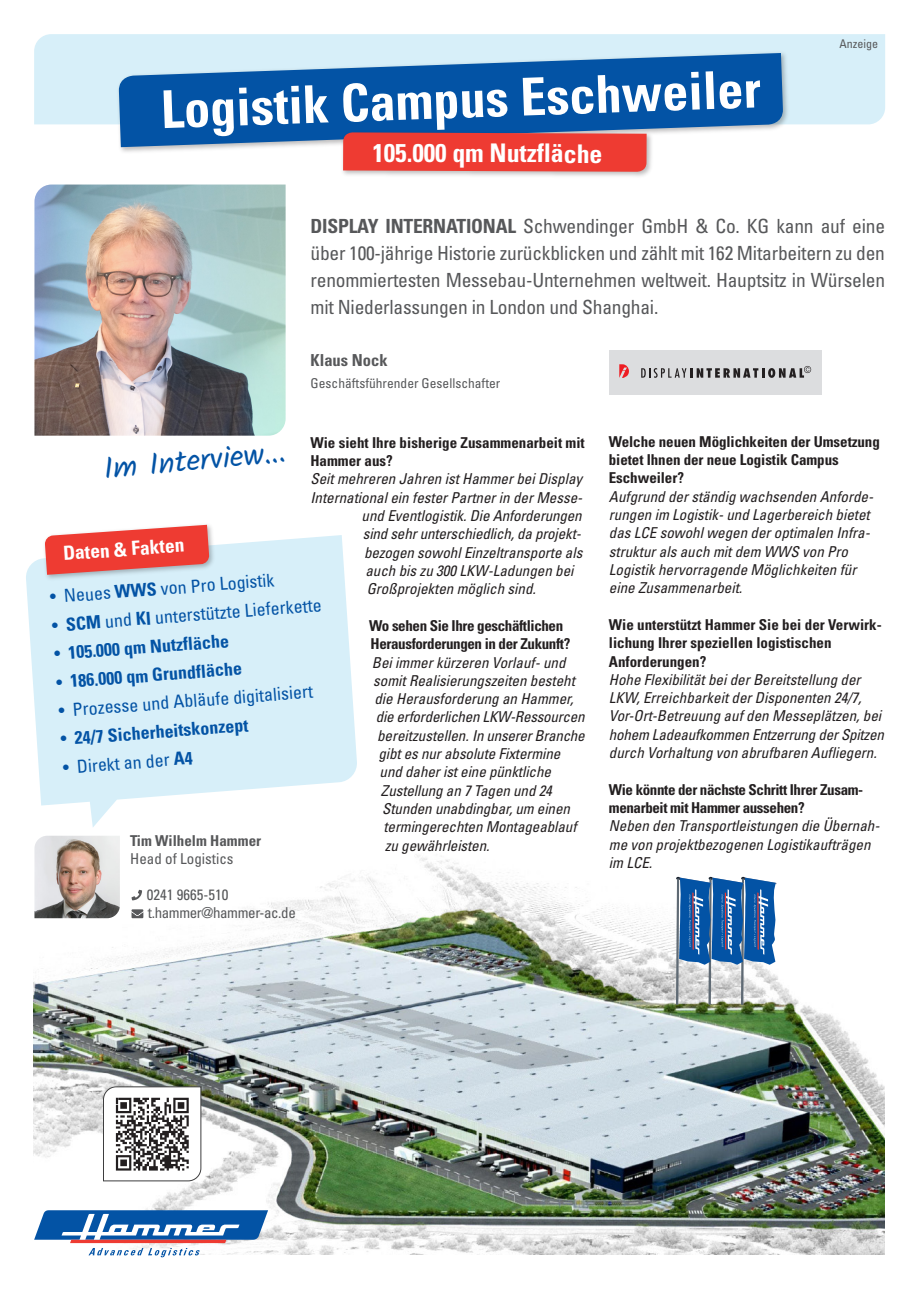
<style>
.page{position:relative;width:919px;height:1289px;background:#fff}
.page>*{position:absolute;margin:0;border:0;box-sizing:border-box;transform-origin:0 0}
.t1{font:700 condensed 52.2px "Univers LT";color:#fff}
.t2{font:30.3px "Kalam";color:#0353a5}
.t3{font:700 condensed 25.65px "Univers LT";letter-spacing:-.005em;color:#fff}
.t4{font:condensed 19.5px/27px "Univers LT";letter-spacing:-.01em;color:#57585a;text-align:justify}
.t5{font:700 condensed 19.5px "Univers LT";color:#fff}
.t6{font:condensed 18px "Univers LT";color:#0353a5}
.t7{font:700 condensed 18px "Univers LT";color:#0353a5}
.t8{font:700 condensed 16.5px "Univers LT";color:#57585a}
.t9{font:italic condensed 15px/18.3px "Univers LT";color:#231f20}
.t10{font:700 condensed 15px/18.3px "Univers LT";letter-spacing:-.005em;color:#231f20}
.t11{font:700 condensed 15px/18.3px "Univers LT";letter-spacing:-.025em;color:#231f20}
.t12{font:condensed 15px/18px "Univers LT";letter-spacing:-.025em;color:#57585a}
.t13{font:700 condensed 15px "Univers LT";color:#57585a}
.t14{font:condensed 15px "Univers LT";color:#57585a}
.t15{font:condensed 13.5px "Univers LT";color:#57585a}
.t16{font:condensed 12px "Univers LT";color:#57585a}
.s1{font-weight:700}
.s2{font-weight:400}
</style>
<div class="page">
<img style="left:34px;top:854px;width:850px;height:400px">
<svg style="left:676px;top:876px;width:100px;height:128px;background:#6c92bb"></svg>
<svg style="left:103px;top:1086px;width:98px;height:95px"></svg>
<img style="left:34px;top:184px;width:251px;height:251px">
<div style="left:34px;top:34px;width:851px;height:90px;background:#d7eff9"></div>
<img style="left:114px;top:48px;width:677px;height:104px">
<svg style="left:118px;top:53px;width:665px;height:94px;background:#2f72b5"></svg>
<img style="left:338px;top:128px;width:317px;height:48px">
<svg style="left:343px;top:132px;width:303px;height:40px;background:#e94039"></svg>
<svg style="left:26px;top:535px;width:331px;height:292px;fill:#d7eff9"></svg>
<img style="left:41px;top:524px;width:177px;height:59px">
<svg style="left:45px;top:525px;width:164px;height:50px;background:#ea635d"></svg>
<img style="left:34px;top:836px;width:86px;height:82px">
<svg style="left:131px;top:889px;width:11px;height:11px"></svg>
<svg style="left:131px;top:909px;width:12px;height:9px"></svg>
<svg style="left:34px;top:1210px;width:234px;height:47px"></svg>
<div style="left:609px;top:351px;width:213px;height:44px;background:#dcdddf"></div>
<svg style="left:619px;top:364px;width:10px;height:14px"></svg>
<svg style="left:641px;top:366px;width:170px;height:12px"></svg>
<h1 class="t1" style="left:160px;top:78px;width:601px;rotate:-2deg">Logistik Campus Eschweiler</h1>
<h3 class="t3" style="left:372px;top:137px;width:231px">105.000 qm Nutzfläche</h3>
<p class="t16" style="left:839px;top:36px;width:40px">Anzeige</p>
<p class="t4" style="left:310px;top:212px;width:576px"><span class="s1">DISPLAY INTERNATIONAL</span> Schwendinger GmbH &amp; Co. KG kann auf eine über 100-jährige Historie zurückblicken und zählt mit 162 Mitarbeitern zu den renommiertesten Messebau-Unternehmen weltweit. Hauptsitz in Würselen mit Niederlassungen in London und Shanghai.</p>
<p class="t8" style="left:310px;top:349px;width:79px">Klaus Nock</p>
<p class="t15" style="left:310px;top:375px;width:191px">Geschäftsführender Gesellschafter</p>
<p class="t10" style="left:310px;top:433px;width:276px">Wie sieht Ihre bisherige Zusammenarbeit mit<br>Hammer aus?</p>
<p class="t9" style="left:310px;top:469px;width:273px">Seit mehreren Jahren ist Hammer bei Display</p>
<p class="t9" style="left:310px;top:488px;width:273px">International ein fester Partner in der Messe-</p>
<p class="t9" style="left:361px;top:506px;width:222px">und Eventlogistik. Die Anforderungen</p>
<p class="t9" style="left:363px;top:524px;width:219px">sind sehr unterschiedlich, da projekt-</p>
<p class="t9" style="left:364px;top:543px;width:220px">bezogen sowohl Einzeltransporte als</p>
<p class="t9" style="left:365px;top:561px;width:210px">auch bis zu 300 LKW-Ladungen bei</p>
<p class="t9" style="left:367px;top:579px;width:171px">Großprojekten möglich sind.</p>
<p class="t11" style="left:369px;top:616px;width:202px">Wo sehen Sie Ihre geschäftlichen<br>Herausforderungen in der Zukunft?</p>
<p class="t9" style="left:372px;top:652px;width:195px">Bei immer kürzeren Vorlauf- und</p>
<p class="t9" style="left:373px;top:671px;width:203px">somit Realisierungszeiten besteht</p>
<p class="t9" style="left:374px;top:689px;width:200px">die Herausforderung an Hammer,</p>
<p class="t9" style="left:376px;top:707px;width:210px">die erforderlichen LKW-Ressourcen</p>
<p class="t9" style="left:377px;top:726px;width:209px">bereitzustellen. In unserer Branche</p>
<p class="t9" style="left:378px;top:744px;width:183px">gibt es nur absolute Fixtermine</p>
<p class="t9" style="left:379px;top:762px;width:173px">und daher ist eine pünktliche</p>
<p class="t9" style="left:381px;top:781px;width:172px">Zustellung an 7 Tagen und 24</p>
<p class="t9" style="left:382px;top:799px;width:189px">Stunden unabdingbar, um einen</p>
<p class="t9" style="left:383px;top:817px;width:194px">termingerechten Montageablauf</p>
<p class="t9" style="left:385px;top:835px;width:106px">zu gewährleisten.</p>
<h2 class="t2" style="left:102px;top:447px;width:184px;rotate:-5deg">Im Interview...</h2>
<h3 class="t5" style="left:62px;top:541px;width:123px;rotate:-4deg">Daten &amp; Fakten</h3>
<p class="t6" style="left:49px;top:584px;width:226px;rotate:-4deg">• Neues <span class="s1">WWS</span> von Pro Logistik</p>
<p class="t6" style="left:51px;top:613px;width:271px;rotate:-4deg">• <span class="s1">SCM</span> und <span class="s1">KI</span> unterstützte Lieferkette</p>
<p class="t7" style="left:53px;top:642px;width:176px;rotate:-4deg"><span class="s2">•</span> 105.000 qm Nutzfläche</p>
<p class="t7" style="left:56px;top:670px;width:187px;rotate:-4deg"><span class="s2">•</span> 186.000 qm Grundfläche</p>
<p class="t6" style="left:58px;top:698px;width:256px;rotate:-4deg">• Prozesse und Abläufe digitalisiert</p>
<p class="t7" style="left:60px;top:727px;width:189px;rotate:-4deg"><span class="s2">•</span> 24/7 Sicherheitskonzept</p>
<p class="t6" style="left:62px;top:755px;width:131px;rotate:-4deg">• Direkt an der <span class="s1">A4</span></p>
<p class="t13" style="left:130px;top:831px;width:132px">Tim Wilhelm Hammer</p>
<p class="t14" style="left:130px;top:849px;width:105px">Head of Logistics</p>
<p class="t12" style="left:147px;top:885px;width:150px">0241 9665-510 t.hammer@hammer-ac.de</p>
<p class="t10" style="left:609px;top:432px;width:272px">Welche neuen Möglichkeiten der Umsetzung bietet Ihnen der neue Logistik Campus<br>Eschweiler?</p>
<p class="t9" style="left:609px;top:487px;width:266px">Aufgrund der ständig wachsenden Anforde&shy;rungen im Logistik- und Lagerbereich bietet das LCE sowohl wegen der optimalen Infra&shy;struktur als auch mit dem WWS von Pro Logistik hervorragende Möglichkeiten für eine Zusammenarbeit.</p>
<p class="t10" style="left:609px;top:615px;width:274px">Wie unterstützt Hammer Sie bei der Verwirk&shy;lichung Ihrer speziellen logistischen<br>Anforderungen?</p>
<p class="t9" style="left:609px;top:670px;width:277px">Hohe Flexibilität bei der Bereitstellung der LKW, Erreichbarkeit der Disponenten 24/7, Vor-Ort-Betreuung auf den Messeplätzen, bei hohem Ladeaufkommen Entzerrung der Spitzen durch Vorhaltung von abrufbaren Aufliegern.</p>
<p class="t11" style="left:609px;top:780px;width:256px">Wie könnte der nächste Schritt Ihrer Zusam&shy;menarbeit mit Hammer aussehen?</p>
<p class="t9" style="left:609px;top:816px;width:272px">Neben den Transportleistungen die Übernah&shy;me von projektbezogenen Logistikaufträgen im LCE.</p>
</div>
